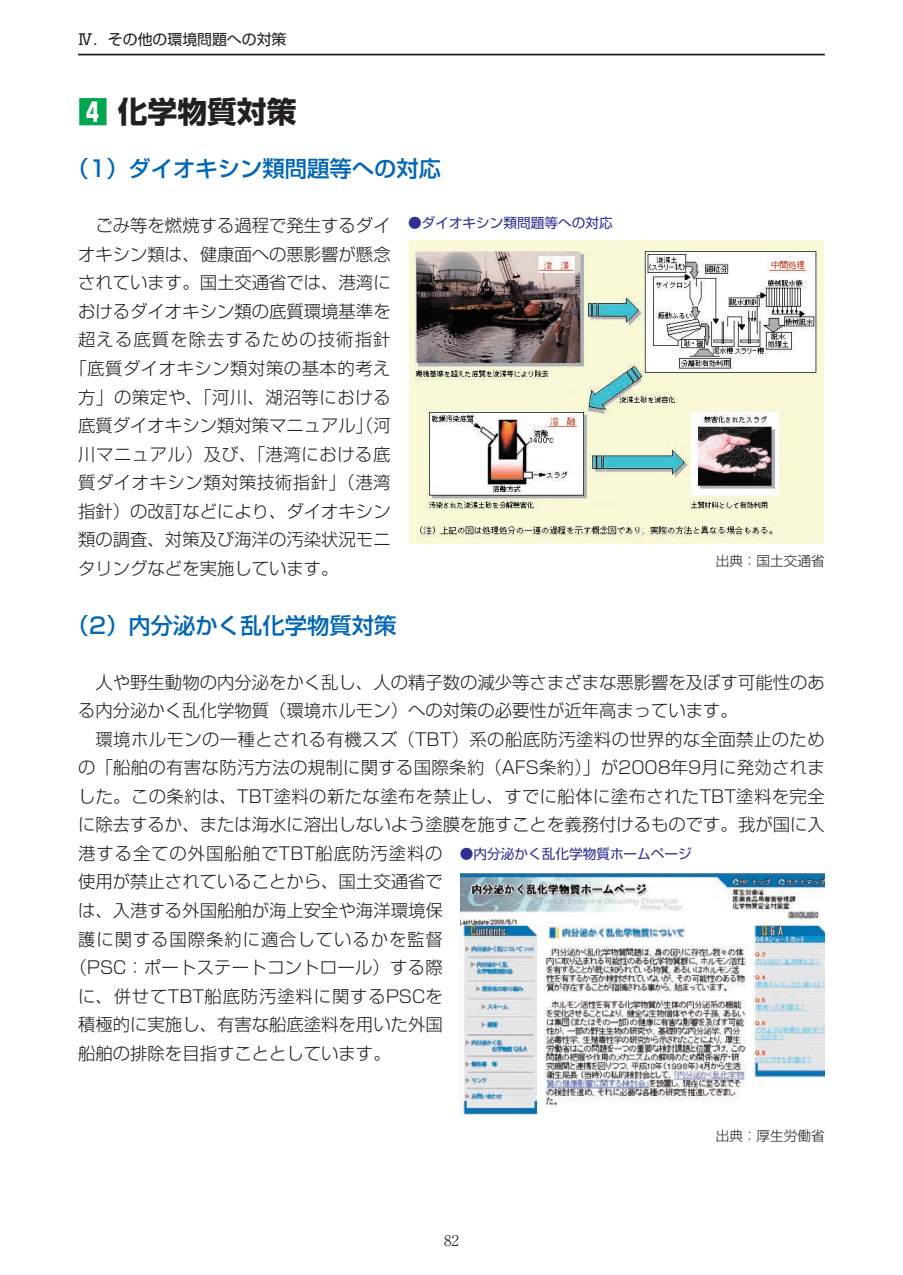
<style>
.page{position:relative;width:903px;height:1275px;background:#fff}
.page>*{position:absolute;margin:0;border:0;box-sizing:border-box;transform-origin:0 0}
._2{font:700 29.75px "Shin Go Pr 6";color:#231f20}
._3__1{font:500 22.4px "Shin Go Pr 6";color:#0166b3}
.本文{font:300 17.32px/28.5px "Shin Go Pr 6";color:#231f20}
.本文-2{font:300 17.32px "Shin Go Pr 6";letter-spacing:.025em;color:#231f20}
.本文-3{font:300 17.32px "Shin Go Pr 6";letter-spacing:.02em;color:#231f20}
.本文-4{font:300 17.32px "Shin Go Pr 6";letter-spacing:.055em;color:#231f20}
.本文-5{font:300 17.32px "Shin Go Pr 6";letter-spacing:.03em;color:#231f20}
.本文-6{font:300 17.32px "Shin Go Pr 6";letter-spacing:.035em;color:#231f20}
.本文-7{font:300 17.32px "Shin Go Pr 6";letter-spacing:.05em;color:#231f20}
.本文-8{font:300 17.32px "Shin Go Pr 6";letter-spacing:.06em;color:#231f20}
.t1{font:14.88px "Shin Go Pr 6";color:#231f20}
.t2{font:300 14.88px "Ryumin Pr 6";color:#231f20}
.キャプ{font:13.65px "Shin Go Pr 6";color:#2e3092}
.出典_資料{font:300 13.65px "Shin Go Pr 6";color:#231f20}
.s1{color:#00a54f}
</style>
<div class="page">
<img style="left:409px;top:241px;width:415px;height:302px">
<img style="left:460px;top:873px;width:365px;height:242px">
<hr style="left:78px;top:54px;width:747px;height:1px;background:#231f20">
<p class="t1" style="left:78px;top:27px;width:210px">Ⅳ．その他の環境問題への対策</p>
<p class="_2" style="left:78px;top:88px;width:220px"><span class="s1">4</span> 化学物質対策</p>
<p class="_3__1" style="left:67px;top:150px;width:376px">（1）ダイオキシン類問題等への対応</p>
<p class="本文" style="left:95px;top:210px;width:297px">ごみ等を燃焼する過程で発生するダイ</p>
<p class="本文" style="left:78px;top:238px;width:314px">オキシン類は、健康面への悪影響が懸念</p>
<p class="本文" style="left:78px;top:267px;width:314px">されています。国土交通省では、港湾に</p>
<p class="本文" style="left:78px;top:296px;width:314px">おけるダイオキシン類の底質環境基準を</p>
<p class="本文-8" style="left:78px;top:326px;width:314px">超える底質を除去するための技術指針</p>
<p class="本文-5" style="left:69px;top:354px;width:323px">「底質ダイオキシン類対策の基本的考え</p>
<p class="本文-6" style="left:78px;top:383px;width:314px">方」の策定や、「河川、湖沼等における</p>
<p class="本文" style="left:78px;top:410px;width:314px">底質ダイオキシン類対策マニュアル」（河</p>
<p class="本文-6" style="left:78px;top:440px;width:314px">川マニュアル）及び、「港湾における底</p>
<p class="本文-5" style="left:78px;top:468px;width:314px">質ダイオキシン類対策技術指針」（港湾</p>
<p class="本文" style="left:78px;top:495px;width:314px">指針）の改訂などにより、ダイオキシン</p>
<p class="本文" style="left:78px;top:524px;width:314px">類の調査、対策及び海洋の汚染状況モニ</p>
<p class="本文" style="left:78px;top:552px;width:262px">タリングなどを実施しています。</p>
<p class="_3__1" style="left:67px;top:607px;width:331px">（2）内分泌かく乱化学物質対策</p>
<p class="本文" style="left:78px;top:666px;width:748px;text-indent:17px">人や野生動物の内分泌をかく乱し、人の精子数の減少等さまざまな悪影響を及ぼす可能性のある内分泌かく乱化学物質（環境ホルモン）への対策の必要性が近年高まっています。</p>
<p class="本文-2" style="left:95px;top:725px;width:731px">環境ホルモンの一種とされる有機スズ（TBT）系の船底防汚塗料の世界的な全面禁止のため</p>
<p class="本文-3" style="left:78px;top:753px;width:748px">の「船舶の有害な防汚方法の規制に関する国際条約（AFS条約）」が2008年9月に発効されま</p>
<p class="本文-2" style="left:78px;top:782px;width:748px">した。この条約は、TBT塗料の新たな塗布を禁止し、すでに船体に塗布されたTBT塗料を完全</p>
<p class="本文" style="left:78px;top:809px;width:748px">に除去するか、または海水に溶出しないよう塗膜を施すことを義務付けるものです。我が国に入</p>
<p class="本文-4" style="left:78px;top:839px;width:366px">港する全ての外国船舶でTBT船底防汚塗料の</p>
<p class="本文" style="left:78px;top:866px;width:366px">使用が禁止されていることから、国土交通省で</p>
<p class="本文" style="left:78px;top:895px;width:366px">は、入港する外国船舶が海上安全や海洋環境保</p>
<p class="本文-4" style="left:78px;top:925px;width:366px">護に関する国際条約に適合しているかを監督</p>
<p class="本文" style="left:69px;top:952px;width:375px">（PSC：ポートステートコントロール）する際</p>
<p class="本文-7" style="left:78px;top:982px;width:366px">に、併せてTBT船底防汚塗料に関するPSCを</p>
<p class="本文" style="left:78px;top:1009px;width:366px">積極的に実施し、有害な船底塗料を用いた外国</p>
<p class="本文" style="left:78px;top:1037px;width:314px">船舶の排除を目指すこととしています。</p>
<p class="キャプ" style="left:408px;top:211px;width:206px">●ダイオキシン類問題等への対応</p>
<p class="出典_資料" style="left:716px;top:550px;width:111px">出典：国土交通省</p>
<p class="キャプ" style="left:460px;top:843px;width:233px">●内分泌かく乱化学物質ホームページ</p>
<p class="t2" style="left:444px;top:1229px;width:16px">82</p>
<p class="出典_資料" style="left:716px;top:1124px;width:111px">出典：厚生労働省</p>
</div>
